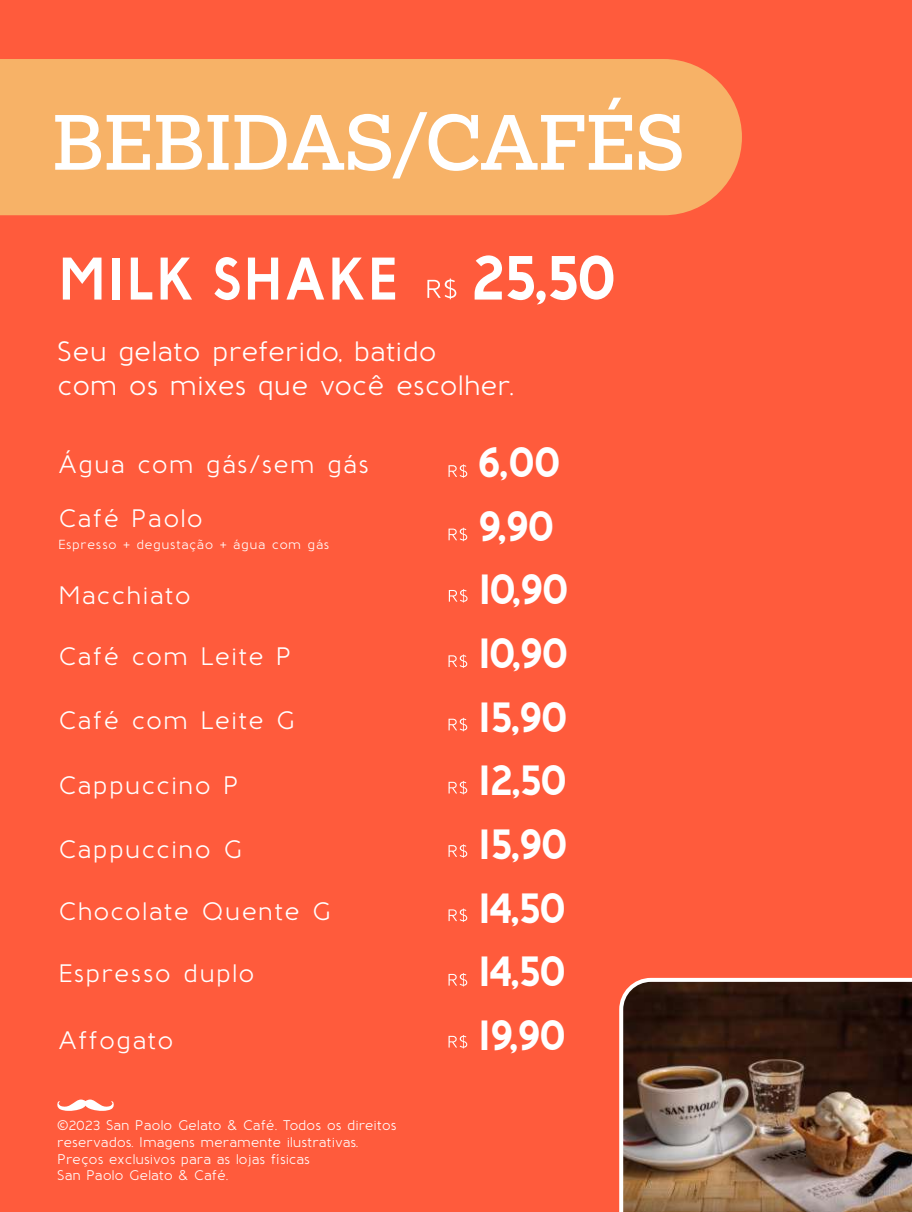
<style>
.page{position:relative;width:912px;height:1212px;background:#ff5b3c}
.page>*{position:absolute;margin:0;border:0;box-sizing:border-box;transform-origin:0 0}
.t1{font:500 72px "Mokoko";letter-spacing:-.01em;color:#fff}
.t2{font:700 66px "Baufra";color:#fff;scale:.96 1}
.t3{font:700 60px "Baufra";color:#fff;scale:.92 1}
.t4{font:700 44.8px "Baufra";letter-spacing:-.075em;color:#fff;scale:.96 1}
.t5{font:500 28px/33.6px "Baufra";letter-spacing:-.01em;color:#fff}
.t6{font:500 25.2px "Baufra";letter-spacing:.035em;color:#fff}
.t7{font:500 14px/16.8px "Baufra";letter-spacing:-.01em;color:#fff}
.t8{font:500 13.2px "Baufra";letter-spacing:.04em;color:#fff}
</style>
<div class="page">
<img style="left:619px;top:977px;width:293px;height:235px">
<div style="left:0;top:59px;width:742px;height:156px;background:#f7b267"></div>
<svg style="left:448px;top:464px;width:19px;height:14px"></svg>
<svg style="left:448px;top:528px;width:19px;height:13px"></svg>
<svg style="left:448px;top:973px;width:19px;height:14px"></svg>
<svg style="left:448px;top:654px;width:19px;height:14px"></svg>
<svg style="left:448px;top:718px;width:19px;height:13px"></svg>
<svg style="left:448px;top:909px;width:19px;height:13px"></svg>
<svg style="left:448px;top:781px;width:19px;height:13px"></svg>
<svg style="left:448px;top:844px;width:19px;height:14px"></svg>
<svg style="left:448px;top:1035px;width:19px;height:13px"></svg>
<svg style="left:449px;top:589px;width:18px;height:14px"></svg>
<svg style="left:427px;top:279px;width:29px;height:20px"></svg>
<svg style="left:57px;top:1100px;width:57px;height:11px"></svg>
<h1 class="t1" style="left:52px;top:94px;width:634px">BEBIDAS/CAFÉS</h1>
<h3 class="t3" style="left:57px;top:235px;width:372px">MILK SHAKE</h3>
<h2 class="t2" style="left:470px;top:229px;width:156px">25,50</h2>
<h3 class="t5" style="left:57px;top:333px;width:458px">Seu gelato preferido, batido<br>com os mixes que você escolher.</h3>
<h3 class="t6" style="left:58px;top:448px;width:312px">Água com gás/sem gás</h3>
<h3 class="t4" style="left:477px;top:429px;width:89px">6,00</h3>
<h3 class="t6" style="left:58px;top:502px;width:147px">Café Paolo</h3>
<p class="t8" style="left:58px;top:535px;width:273px">Espresso + degustação + água com gás</p>
<h3 class="t4" style="left:477px;top:493px;width:83px">9,90</h3>
<h3 class="t6" style="left:58px;top:579px;width:135px">Macchiato</h3>
<h3 class="t4" style="left:478px;top:556px;width:98px">10,90</h3>
<h3 class="t6" style="left:58px;top:640px;width:235px">Café com Leite P</h3>
<h3 class="t4" style="left:477px;top:620px;width:98px">10,90</h3>
<h3 class="t6" style="left:58px;top:704px;width:239px">Café com Leite G</h3>
<h3 class="t4" style="left:477px;top:684px;width:97px">15,90</h3>
<h3 class="t6" style="left:58px;top:769px;width:182px">Cappuccino P</h3>
<h3 class="t4" style="left:477px;top:747px;width:96px">12,50</h3>
<h3 class="t6" style="left:58px;top:833px;width:186px">Cappuccino G</h3>
<h3 class="t4" style="left:477px;top:811px;width:97px">15,90</h3>
<h3 class="t6" style="left:58px;top:895px;width:275px">Chocolate Quente G</h3>
<h3 class="t4" style="left:477px;top:875px;width:95px">14,50</h3>
<h3 class="t6" style="left:58px;top:957px;width:198px">Espresso duplo</h3>
<h3 class="t4" style="left:477px;top:938px;width:95px">14,50</h3>
<h3 class="t6" style="left:58px;top:1024px;width:117px">Affogato</h3>
<h3 class="t4" style="left:477px;top:1002px;width:95px">19,90</h3>
<p class="t7" style="left:57px;top:1116px;width:341px">©2023 San Paolo Gelato &amp; Café. Todos os direitos reservados. Imagens meramente ilustrativas.<br>Preços exclusivos para as lojas físicas<br>San Paolo Gelato &amp; Café.</p>
</div>
